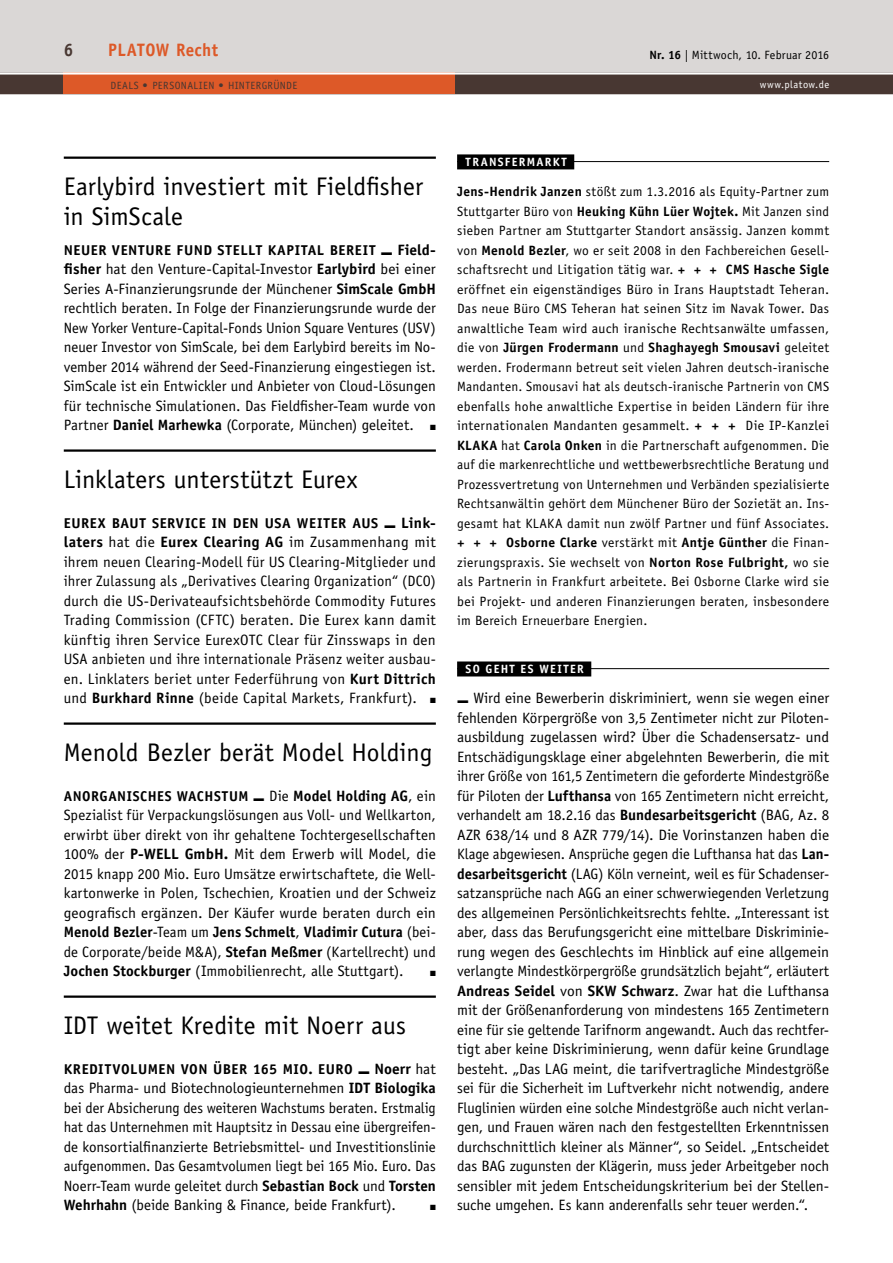
<style>
.page{position:relative;width:893px;height:1263px;background:#fff}
.page>*{position:absolute;margin:0;border:0;box-sizing:border-box;transform-origin:0 0}
.t1{font:25.5px/30px "Officina Sans Std";letter-spacing:.005em;color:#000}
.t2{font:700 18px "Officina Sans Std";letter-spacing:.02em;color:#dd5928;scale:.95 1}
.t3{font:700 18px "Officina Sans Std";color:#483732;scale:.95 1}
.t4{font:15px/19.5px "Officina Sans Std";letter-spacing:.005em;color:#000;text-align:justify}
.t5{font:700 14.25px "Officina Sans Std";letter-spacing:.035em;color:#000}
.t6{font:13.5px/19.5px "Officina Sans Std";letter-spacing:.02em;color:#000;text-align:justify}
.t7{font:12px "Officina Sans Std";letter-spacing:.015em;color:#000}
.t8{font:700 12px "Officina Sans Std";letter-spacing:.11em;color:#fff}
.t9{font:10.5px "Officina Sans Std";letter-spacing:.035em;color:#483732}
.t10{font:10.5px "Officina Sans Std";letter-spacing:.045em;color:#fff}
.t11{font:7.5px "Zapf Dingbats";color:#000}
.s1{font-weight:700}
.s2{font-size:15px}
.s3{font-weight:400;font-size:15px}
</style>
<div class="page">
<div style="left:0;top:0;width:893px;height:72px;background:#dad7d6"></div>
<div style="left:0;top:72px;width:893px;height:22px;background:#483732"></div>
<hr style="left:0;top:94px;width:893px;height:1px;background:#483732">
<div style="left:64px;top:73px;width:391px;height:21px;background:#dd5928"></div>
<hr style="left:0;top:72px;width:893px;height:3px;background:#fff">
<hr style="left:64px;top:449px;width:372px;height:3px;background:#000">
<div style="left:457px;top:661px;width:134px;height:15px;background:#000"></div>
<hr style="left:457px;top:668px;width:372px;height:1px;background:#000">
<hr style="left:64px;top:157px;width:372px;height:2px;background:#000">
<hr style="left:64px;top:722px;width:372px;height:3px;background:#000">
<div style="left:457px;top:154px;width:117px;height:15px;background:#000"></div>
<hr style="left:457px;top:161px;width:372px;height:1px;background:#000">
<hr style="left:64px;top:995px;width:372px;height:3px;background:#000">
<p class="t3" style="left:64px;top:39px;width:12px">6</p>
<p class="t2" style="left:108px;top:39px;width:117px">PLATOW Recht</p>
<p class="t9" style="left:111px;top:79px;width:188px">DEALS <span class="s1">•</span> PERSONALIEN <span class="s1">•</span> HINTERGRÜNDE</p>
<p class="t7" style="left:649px;top:47px;width:181px"><span class="s1">Nr. 16</span> | Mittwoch, 10. Februar 2016</p>
<p class="t10" style="left:760px;top:79px;width:71px">www.platow.de</p>
<h1 class="t1" style="left:64px;top:171px;width:361px">Earlybird investiert mit Fieldfisher in SimScale</h1>
<p class="t5" style="left:64px;top:241px;width:374px">NEUER VENTURE FUND STELLT KAPITAL BEREIT ■ <span class="s2">Field-</span></p>
<p class="t4" style="left:64px;top:260px;width:374px"><span class="s1">fisher</span> hat den Venture-Capital-Investor <span class="s1">Earlybird</span> bei einer Series A-Finanzierungsrunde der Münchener <span class="s1">SimScale GmbH </span>rechtlich beraten. In Folge der Finanzierungsrunde wurde der New Yorker Venture-Capital-Fonds Union Square Ventures (USV) neuer Investor von SimScale, bei dem Earlybird bereits im No&shy;vember 2014 während der Seed-Finanzierung eingestiegen ist.<br>SimScale ist ein Entwickler und Anbieter von Cloud-Lösungen für technische Simulationen. Das Fieldfisher-Team wurde von Partner <span class="s1">Daniel Marhewka</span> (Corporate, München) geleitet. ■</p>
<h1 class="t1" style="left:64px;top:464px;width:296px">Linklaters unterstützt Eurex</h1>
<p class="t5" style="left:64px;top:514px;width:374px">EUREX BAUT SERVICE IN DEN USA WEITER AUS ■ <span class="s2">Link-</span></p>
<p class="t4" style="left:64px;top:533px;width:374px"><span class="s1">laters</span> hat die <span class="s1">Eurex Clearing AG</span> im Zusammenhang mit ihrem neuen Clearing-Modell für US Clearing-Mitglieder und ihrer Zulassung als „Derivatives Clearing Organization“ (DCO) durch die US-Derivateaufsichtsbehörde Commodity Futures Trading Commission (CFTC) beraten. Die Eurex kann damit künftig ihren Service EurexOTC Clear für Zinsswaps in den USA anbieten und ihre internationale Präsenz weiter ausbau&shy;en. Linklaters beriet unter Federführung von <span class="s1">Kurt Dittrich </span>und <span class="s1">Burkhard Rinne</span> (beide Capital Markets, Frankfurt). ■</p>
<h1 class="t1" style="left:64px;top:737px;width:370px">Menold Bezler berät Model Holding</h1>
<p class="t5" style="left:64px;top:787px;width:374px">ANORGANISCHES WACHSTUM ■ <span class="s3">Die</span> <span class="s2">Model Holding AG</span><span class="s3">, ein</span></p>
<p class="t4" style="left:64px;top:806px;width:374px">Spezialist für Verpackungslösungen aus Voll- und Wellkarton, erwirbt über direkt von ihr gehaltene Tochtergesellschaften 100% der <span class="s1">P-WELL GmbH.</span> Mit dem Erwerb will Model, die 2015 knapp 200 Mio. Euro Umsätze erwirtschaftete, die Well&shy;kartonwerke in Polen, Tschechien, Kroatien und der Schweiz geografisch ergänzen. Der Käufer wurde beraten durch ein <span class="s1">Menold Bezler</span>-Team um <span class="s1">Jens Schmelt</span>, <span class="s1">Vladimir Cutura</span> (bei&shy;de Corporate/beide M&amp;A), <span class="s1">Stefan Meßmer</span> (Kartellrecht) und <span class="s1">Jochen Stockburger</span> (Immobilienrecht, alle Stuttgart).</p>
<p class="t11" style="left:430px;top:970px;width:7px">■</p>
<h1 class="t1" style="left:64px;top:1010px;width:344px">IDT weitet Kredite mit Noerr aus</h1>
<p class="t5" style="left:64px;top:1060px;width:374px">KREDITVOLUMEN VON ÜBER 165 MIO. EURO ■ <span class="s2">Noerr</span> <span class="s3">hat</span></p>
<p class="t4" style="left:64px;top:1079px;width:374px">das Pharma- und Biotechnologieunternehmen <span class="s1">IDT Biologika </span>bei der Absicherung des weiteren Wachstums beraten. Erstmalig hat das Unternehmen mit Hauptsitz in Dessau eine übergreifen&shy;de konsortialfinanzierte Betriebsmittel- und Investitionslinie aufgenommen. Das Gesamtvolumen liegt bei 165 Mio. Euro. Das Noerr-Team wurde geleitet durch <span class="s1">Sebastian Bock</span> und <span class="s1">Torsten Wehrhahn</span> (beide Banking &amp; Finance, beide Frankfurt).</p>
<p class="t11" style="left:430px;top:1204px;width:7px">■</p>
<p class="t8" style="left:466px;top:154px;width:103px">TRANSFERMARKT</p>
<p class="t6" style="left:457px;top:182px;width:374px"><span class="s1">Jens-Hendrik Janzen</span> stößt zum 1.3.2016 als Equity-Partner zum Stuttgarter Büro von <span class="s1">Heuking Kühn Lüer Wojtek.</span> Mit Janzen sind sieben Partner am Stuttgarter Standort ansässig. Janzen kommt von <span class="s1">Menold Bezler</span>, wo er seit 2008 in den Fachbereichen Gesell&shy;schaftsrecht und Litigation tätig war. <span class="s1">+ + + CMS Hasche Sigle </span>eröffnet ein eigenständiges Büro in Irans Hauptstadt Teheran.<br>Das neue Büro CMS Teheran hat seinen Sitz im Navak Tower. Das anwaltliche Team wird auch iranische Rechtsanwälte umfassen, die von <span class="s1">Jürgen Frodermann</span> und <span class="s1">Shaghayegh Smousavi</span> geleitet werden. Frodermann betreut seit vielen Jahren deutsch-iranische Mandanten. Smousavi hat als deutsch-iranische Partnerin von CMS ebenfalls hohe anwaltliche Expertise in beiden Ländern für ihre internationalen Mandanten gesammelt. <span class="s1">+ + +</span> Die IP-Kanzlei <span class="s1">KLAKA</span> hat <span class="s1">Carola Onken</span> in die Partnerschaft aufgenommen. Die auf die markenrechtliche und wettbewerbsrechtliche Beratung und Prozessvertretung von Unternehmen und Verbänden spezialisierte Rechtsanwältin gehört dem Münchener Büro der Sozietät an. Ins&shy;gesamt hat KLAKA damit nun zwölf Partner und fünf Associates. <span class="s1">+ + + Osborne Clarke</span> verstärkt mit <span class="s1">Antje Günther</span> die Finan&shy;zierungspraxis. Sie wechselt von <span class="s1">Norton Rose Fulbright,</span> wo sie als Partnerin in Frankfurt arbeitete. Bei Osborne Clarke wird sie bei Projekt- und anderen Finanzierungen beraten, insbesondere im Bereich Erneuerbare Energien.</p>
<p class="t8" style="left:466px;top:661px;width:120px">SO GEHT ES WEITER</p>
<p class="t4" style="left:457px;top:689px;width:374px">■ Wird eine Bewerberin diskriminiert, wenn sie wegen einer fehlenden Körpergröße von 3,5 Zentimeter nicht zur Piloten&shy;ausbildung zugelassen wird? Über die Schadensersatz- und Entschädigungsklage einer abgelehnten Bewerberin, die mit ihrer Größe von 161,5 Zentimetern die geforderte Mindestgröße für Piloten der <span class="s1">Lufthansa</span> von 165 Zentimetern nicht erreicht, verhandelt am 18.2.16 das <span class="s1">Bundesarbeitsgericht</span> (BAG, Az. 8<br>AZR 638/14 und 8 AZR 779/14). Die Vorinstanzen haben die Klage abgewiesen. Ansprüche gegen die Lufthansa hat das <span class="s1">Lan&shy;desarbeitsgericht</span> (LAG) Köln verneint, weil es für Schadenser&shy;satzansprüche nach AGG an einer schwerwiegenden Verletzung des allgemeinen Persönlichkeitsrechts fehlte. „Interessant ist aber, dass das Berufungsgericht eine mittelbare Diskriminie&shy;rung wegen des Geschlechts im Hinblick auf eine allgemein verlangte Mindestkörpergröße grundsätzlich bejaht“, erläutert <span class="s1">Andreas Seidel</span> von <span class="s1">SKW Schwarz</span>. Zwar hat die Lufthansa mit der Größenanforderung von mindestens 165 Zentimetern eine für sie geltende Tarifnorm angewandt. Auch das rechtfer&shy;tigt aber keine Diskriminierung, wenn dafür keine Grundlage besteht. „Das LAG meint, die tarifvertragliche Mindestgröße sei für die Sicherheit im Luftverkehr nicht notwendig, andere Fluglinien würden eine solche Mindestgröße auch nicht verlan&shy;gen, und Frauen wären nach den festgestellten Erkenntnissen durchschnittlich kleiner als Männer“, so Seidel. „Entscheidet das BAG zugunsten der Klägerin, muss jeder Arbeitgeber noch sensibler mit jedem Entscheidungskriterium bei der Stellen&shy;suche umgehen. Es kann anderenfalls sehr teuer werden.“.</p>
</div>
